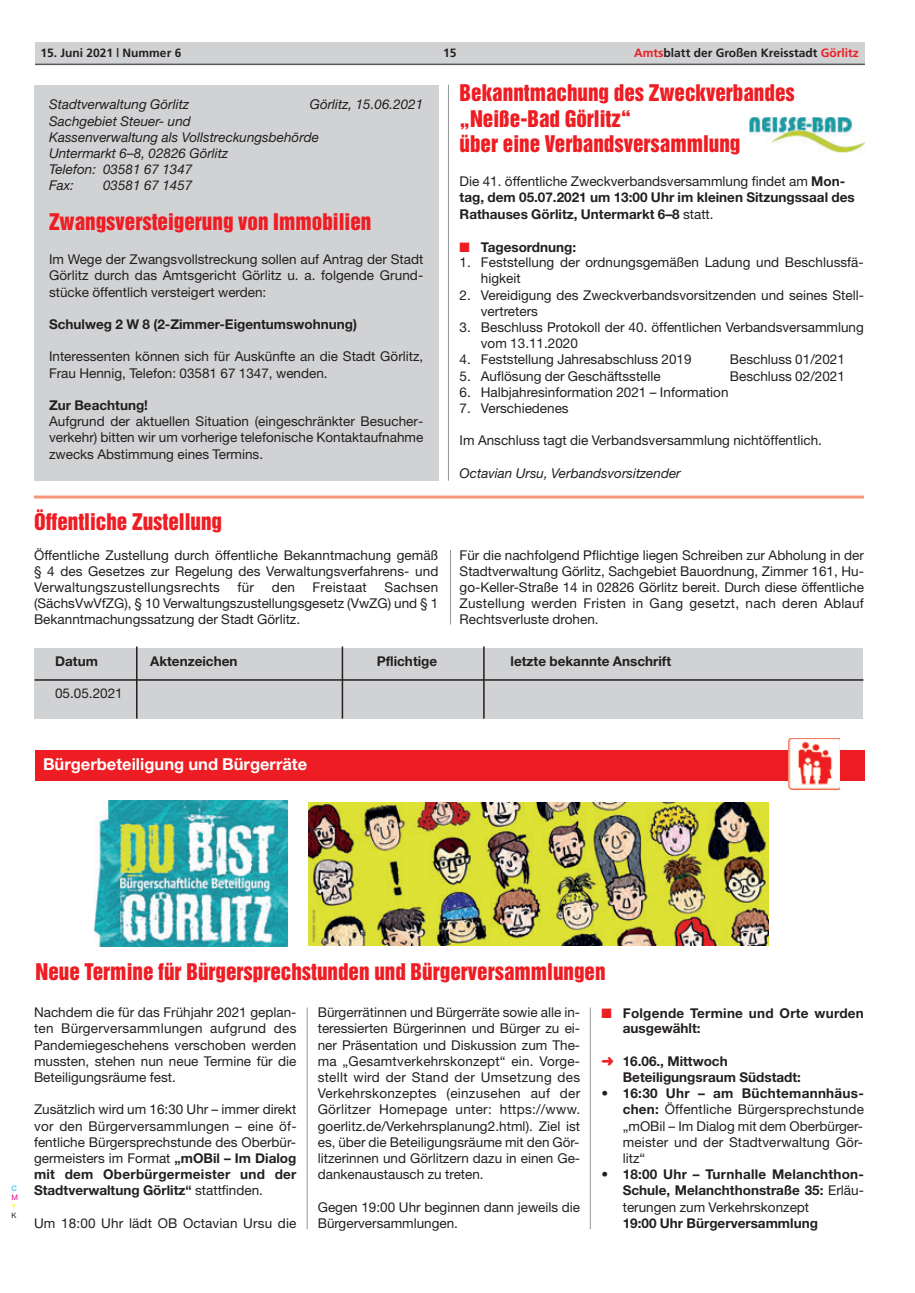
<style>
.page{position:relative;width:915px;height:1293px;background:#fff}
.page>*{position:absolute;margin:0;border:0;box-sizing:border-box;transform-origin:0 0}
.t1{font:21px/25.2px "Helvetica Inserat";color:#ee1d23}
.t2{font:700 16.5px "Helvetica Neue";color:#fff}
.t3{font:13.5px/16.2px "Helvetica Neue";color:#231f20;text-align:justify}
.t4{font:700 13.5px/16.2px "Helvetica Neue";color:#231f20}
.t5{font:italic 13.5px/16.2px "Helvetica Neue";color:#231f20}
.t6{font:700 13.5px/15.6px "Helvetica Neue";letter-spacing:.02em;color:#231f20}
.t7{font:13.5px "Helvetica Neue";letter-spacing:.02em;color:#231f20}
.t8{font:700 12px "Frutiger";color:#231f20}
.t9{font:7.5px "Helvetica Neue";color:#00aeef}
.t10{font:7.5px "Helvetica Neue";color:#ed028c}
.t11{font:7.5px "Helvetica Neue";color:#fff101}
.t12{font:7.5px "Helvetica Neue";color:#231f20}
.s1{color:#ee1d23}
.s2{font-weight:400}
.s3{font-weight:700}
</style>
<div class="page">
<div style="left:35px;top:43px;width:829px;height:21px;background:#d1d2d4"></div>
<hr style="left:35px;top:64px;width:829px;height:1px;background:#57585a">
<div style="left:34px;top:85px;width:404px;height:396px;background:#d1d2d4"></div>
<hr style="left:34px;top:495px;width:829px;height:3px;background:#f6977a">
<hr style="left:450px;top:550px;width:1px;height:74px;background:#939598">
<div style="left:35px;top:647px;width:827px;height:71px;background:#d1d2d4"></div>
<hr style="left:35px;top:679px;width:828px;height:2px;background:#231f20">
<hr style="left:136px;top:646px;width:1px;height:72px;background:#231f20">
<hr style="left:341px;top:646px;width:2px;height:72px;background:#231f20">
<hr style="left:483px;top:646px;width:1px;height:72px;background:#231f20">
<div style="left:35px;top:750px;width:830px;height:31px;background:#ee1d23"></div>
<img style="left:788px;top:738px;width:51px;height:51px">
<img style="left:308px;top:802px;width:460px;height:143px">
<img style="left:95px;top:801px;width:192px;height:145px">
<hr style="left:307px;top:1007px;width:1px;height:222px;background:#939598">
<hr style="left:589px;top:1007px;width:1px;height:222px;background:#939598">
<hr style="left:448px;top:85px;width:1px;height:396px;background:#939598">
<img style="left:749px;top:117px;width:115px;height:35px">
<p class="t8" style="left:40px;top:48px;width:142px">15. Juni 2021 | Nummer 6</p>
<p class="t8" style="left:443px;top:48px;width:15px">15</p>
<p class="t8" style="left:634px;top:48px;width:226px"><span class="s1">Amts</span>blatt der Großen Kreisstadt <span class="s1">Görlitz</span></p>
<p class="t5" style="left:49px;top:98px;width:141px">Stadtverwaltung Görlitz</p>
<p class="t5" style="left:310px;top:98px;width:115px">Görlitz, 15.06.2021</p>
<p class="t5" style="left:49px;top:114px;width:271px">Sachgebiet Steuer- und<br>Kassenverwaltung als Vollstreckungsbehörde<br>Untermarkt 6–8, 02826 Görlitz<br>Telefon: 03581 67 1347<br>Fax:</p>
<p class="t5" style="left:103px;top:179px;width:91px">03581 67 1457</p>
<h1 class="t1" style="left:49px;top:210px;width:324px">Zwangsversteigerung von Immobilien</h1>
<p class="t3" style="left:49px;top:253px;width:375px">Im Wege der Zwangsvollstreckung sollen auf Antrag der Stadt Görlitz durch das Amtsgericht Görlitz u. a. folgende Grund - stücke öffentlich versteigert werden:</p>
<p class="t4" style="left:49px;top:317px;width:309px">Schulweg 2 W 8 (2-Zimmer-Eigentumswohnung)</p>
<p class="t3" style="left:49px;top:350px;width:375px">Interessenten können sich für Auskünfte an die Stadt Görlitz,<br>Frau Hennig, Telefon: 03581 67 1347, wenden.</p>
<p class="t4" style="left:49px;top:398px;width:100px">Zur Beachtung!</p>
<p class="t3" style="left:49px;top:415px;width:375px">Aufgrund der aktuellen Situation (eingeschränkter Besucher&shy;verkehr) bitten wir um vorherige telefonische Kontaktaufnahme zwecks Abstimmung eines Termins.</p>
<h1 class="t1" style="left:34px;top:510px;width:189px">Öffentliche Zustellung</h1>
<p class="t3" style="left:34px;top:548px;width:405px">Öffentliche Zustellung durch öffentliche Bekanntmachung gemäß § 4 des Gesetzes zur Regelung des Verwaltungsverfahrens- und Verwaltungszustellungsrechts</p>
<p class="t3" style="left:34px;top:580px;width:405px;text-indent:350px">Sachsen (SächsVwVfZG), § 10 Verwaltungszustellungsgesetz (VwZG) und § 1<br>Bekanntmachungssatzung der Stadt Görlitz.</p>
<p class="t3" style="left:237px;top:580px;width:18px">für</p>
<p class="t3" style="left:271px;top:580px;width:25px">den</p>
<p class="t7" style="left:312px;top:582px;width:56px">Freistaat</p>
<h1 class="t1" style="left:459px;top:82px;width:336px">Bekanntmachung des Zweckverbandes „Neiße-Bad Görlitz“<br>über eine Verbandsversammlung</h1>
<p class="t4" style="left:459px;top:174px;width:396px"><span class="s2">Die 41. öffentliche Zweckverbandsversammlung findet am</span> Mon&shy;tag, dem 05.07.2021 um 13:00 Uhr im kleinen Sitzungssaal des<br>Rathauses Görlitz, Untermarkt 6–8 <span class="s2">statt.</span></p>
<p class="t4" style="left:459px;top:240px;width:118px"><span class="s1">■</span> Tagesordnung:</p>
<p class="t3" style="left:480px;top:256px;width:384px;text-indent:-21px">1. Feststellung der ordnungsgemäßen Ladung und Beschlussfä&shy;higkeit</p>
<p class="t3" style="left:480px;top:288px;width:384px;text-indent:-21px">2. Vereidigung des Zweckverbandsvorsitzenden und seines Stell&shy;vertreters</p>
<p class="t3" style="left:480px;top:320px;width:384px;text-indent:-21px">3. Beschluss Protokoll der 40. öffentlichen Verbandsversammlung vom 13.11.2020</p>
<p class="t3" style="left:459px;top:353px;width:233px">4. Feststellung Jahresabschluss 2019</p>
<p class="t3" style="left:729px;top:353px;width:116px">Beschluss 01/2021</p>
<p class="t3" style="left:459px;top:369px;width:203px">5. Auflösung der Geschäftsstelle</p>
<p class="t3" style="left:729px;top:369px;width:116px">Beschluss 02/2021</p>
<p class="t3" style="left:459px;top:385px;width:270px">6. Halbjahresinformation 2021 – Information</p>
<p class="t3" style="left:459px;top:401px;width:111px">7. Verschiedenes</p>
<p class="t3" style="left:459px;top:434px;width:363px">Im Anschluss tagt die Verbandsversammlung nichtöffentlich.</p>
<p class="t5" style="left:459px;top:466px;width:223px">Octavian Ursu, Verbandsvorsitzender</p>
<p class="t3" style="left:459px;top:548px;width:405px">Für die nachfolgend Pflichtige liegen Schreiben zur Abholung in der Stadtverwaltung Görlitz, Sachgebiet Bauordnung, Zimmer 161, Hu&shy;go-Keller-Straße 14 in 02826 Görlitz bereit. Durch diese öffentliche Zustellung werden Fristen in Gang gesetzt, nach deren Ablauf Rechtsverluste drohen.</p>
<p class="t4" style="left:55px;top:654px;width:44px">Datum</p>
<p class="t4" style="left:150px;top:654px;width:89px">Aktenzeichen</p>
<p class="t4" style="left:376px;top:654px;width:62px">Pflichtige</p>
<p class="t4" style="left:510px;top:654px;width:162px">letzte bekannte Anschrift</p>
<p class="t3" style="left:55px;top:687px;width:69px">05.05.2021</p>
<p class="t2" style="left:43px;top:758px;width:265px">Bürgerbeteiligung und Bürgerräte</p>
<p class="t9" style="left:11px;top:1185px;width:7px">C</p>
<p class="t10" style="left:11px;top:1194px;width:8px">M</p>
<p class="t11" style="left:11px;top:1203px;width:6px">Y</p>
<p class="t12" style="left:11px;top:1212px;width:7px">K</p>
<h1 class="t1" style="left:35px;top:960px;width:571px">Neue Termine für Bürgersprechstunden und Bürgerversammlungen</h1>
<p class="t3" style="left:34px;top:1005px;width:264px">Nachdem die für das Frühjahr 2021 geplan&shy;ten Bürgerversammlungen aufgrund des Pandemiegeschehens verschoben werden mussten, stehen nun neue Termine für die Beteiligungsräume fest.</p>
<p class="t3" style="left:34px;top:1102px;width:264px">Zusätzlich wird um 16:30 Uhr – immer direkt vor den Bürgerversammlungen – eine öf&shy;fentliche Bürgersprechstunde des Oberbür&shy;germeisters im Format <span class="s3">„mOBil – Im Dialog mit dem Oberbürgermeister und der Stadtverwaltung Görlitz“</span> stattfinden.</p>
<p class="t3" style="left:34px;top:1216px;width:264px">Um 18:00 Uhr lädt OB Octavian Ursu die</p>
<p class="t3" style="left:317px;top:1005px;width:264px">Bürgerrätinnen und Bürgerräte sowie alle in&shy;teressierten Bürgerinnen und Bürger zu ei&shy;ner Präsentation und Diskussion zum The&shy;ma „Gesamtverkehrskonzept“ ein. Vorge&shy;stellt wird der Stand der Umsetzung des Verkehrskonzeptes (einzusehen auf der Görlitzer Homepage unter: https://www. goerlitz.de/Verkehrsplanung2.html). Ziel ist es, über die Beteiligungsräume mit den Gör&shy;litzerinnen und Görlitzern dazu in einen Ge&shy;dankenaustausch zu treten.</p>
<p class="t3" style="left:317px;top:1200px;width:264px">Gegen 19:00 Uhr beginnen dann jeweils die<br>Bürgerversammlungen.</p>
<p class="t6" style="left:622px;top:1006px;width:242px;text-indent:-21px"><span class="s1">■</span> Folgende Termine und Orte wurden ausgewählt:</p>
<p class="t4" style="left:622px;top:1055px;width:180px;line-height:15.6px;text-indent:-21px"><span class="s1">➜</span> 16.06., Mittwoch<br>Beteiligungsraum Südstadt:</p>
<p class="t3" style="left:622px;top:1086px;width:242px;text-indent:-21px">• <span class="s3">16:30 Uhr – am Büchtemannhäus&shy;chen:</span> Öffentliche Bürgersprechstunde „mOBil – Im Dialog mit dem Oberbürger&shy;meister und der Stadtverwaltung Gör&shy;litz“</p>
<p class="t4" style="left:622px;top:1167px;width:242px;text-align:justify;text-indent:-21px"><span class="s2">•</span> 18:00 Uhr – Turnhalle Melanchthon-Schule, Melanchthonstraße 35: <span class="s2">Erläu&shy;terungen zum Verkehrskonzept</span></p>
<p class="t4" style="left:622px;top:1216px;width:197px">19:00 Uhr Bürgerversammlung</p>
</div>
